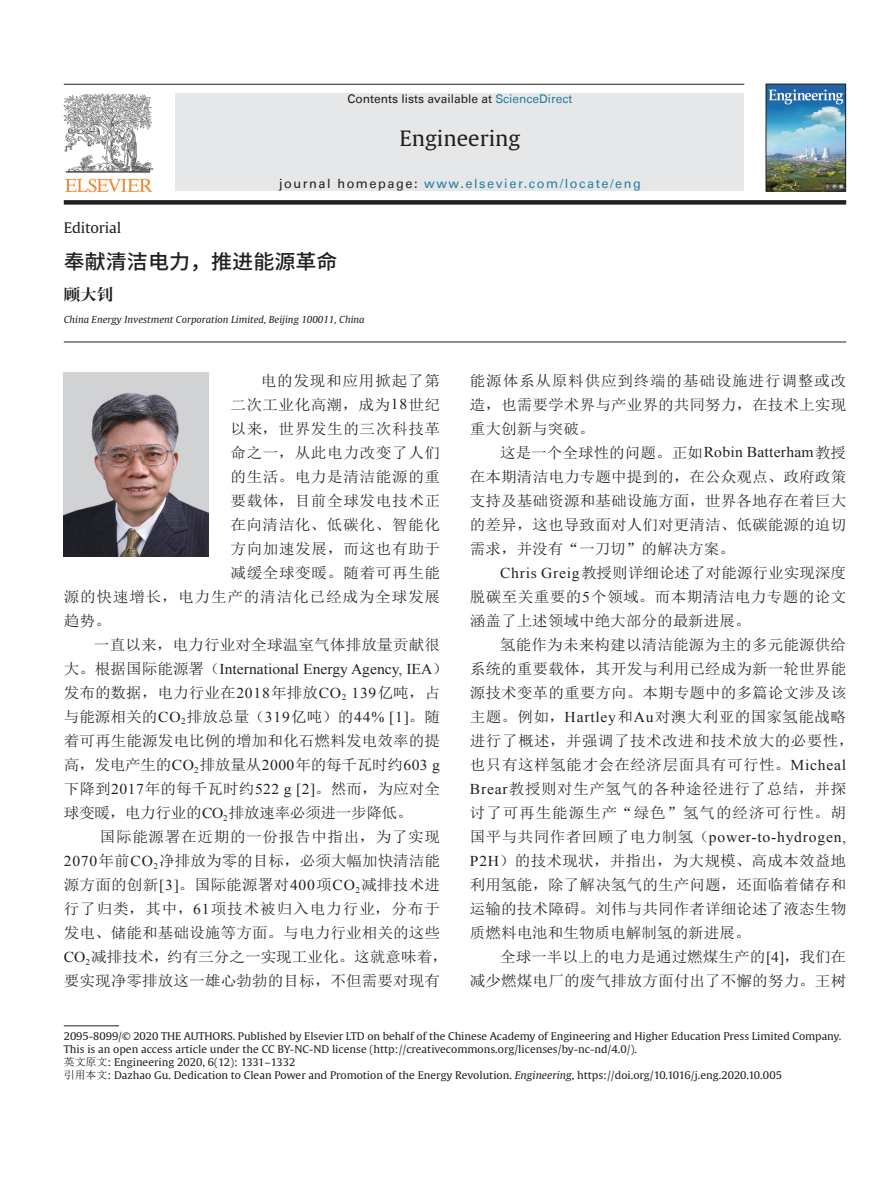
<style>
.page{position:relative;width:893px;height:1191px;background:#fff}
.page>*{position:absolute;margin:0;border:0;box-sizing:border-box;transform-origin:0 0}
.t1{font:21px "Gulliver";color:#231f20;scale:1.04 1}
.t2{font:500 20.25px "Source Han Sans CN";color:#231f20;scale:1.04 1}
.t3{font:15.9px "Reeji Cloud Song Da GBK";color:#231f20;scale:1.04 1}
.t4{font:15px/24px "Sim Sun";letter-spacing:.005em;color:#231f20;text-align:justify;scale:1.04 1}
.t5{font:15px/24px "Sim Sun";letter-spacing:.025em;color:#231f20;scale:1.04 1}
.t6{font:15px "Sim Sun";letter-spacing:.04em;color:#231f20;scale:1.04 1}
.t7{font:15px "Times New Roman";color:#231f20;scale:1.04 1}
.t8{font:15px "Sim Sun";letter-spacing:.05em;color:#231f20;scale:1.04 1}
.t9{font:15px "Times New Roman";letter-spacing:.05em;color:#231f20;scale:1.04 1}
.t10{font:15px "Sim Sun";letter-spacing:.03em;color:#231f20;scale:1.04 1}
.t11{font:14.4px "Gulliver";letter-spacing:-.01em;color:#231f20;scale:1.04 1}
.t12{font:12.75px "Univers LT";letter-spacing:.12em;color:#277ea2}
.t13{font:12px "Univers LT";color:#231f20}
.t14{font:10.5px/12.9px "Gulliver";color:#231f20;scale:1.04 1}
.t15{font:italic 9.6px "Gulliver";color:#231f20;scale:1.04 1}
.s1{color:#277ea2}
.s2{color:#231f20}
.s3{font-family:"Times New Roman"}
.s4{font-family:"Sim Sun"}
.s5{font-family:"H Ya 6 gj"}
.s6{font-style:italic}
</style>
<div class="page">
<hr style="left:64px;top:342px;width:782px;height:1px;background:#231f20">
<hr style="left:64px;top:1025px;width:55px;height:1px;background:#231f20">
<img style="left:63px;top:93px;width:91px;height:99px">
<hr style="left:64px;top:84px;width:680px;height:1px;background:#231f20">
<div style="left:176px;top:93px;width:568px;height:98px;background:#e6e7e9"></div>
<div style="left:64px;top:200px;width:782px;height:5px;background:#231f20"></div>
<img style="left:768px;top:86px;width:76px;height:103px">
<div style="left:766px;top:84px;width:80px;height:107px;border:1px solid #231f20"></div>
<img style="left:64px;top:373px;width:144px;height:183px">
<p class="t13" style="left:347px;top:92px;width:227px">Contents lists available at <span class="s1">ScienceDirect</span></p>
<h1 class="t1" style="left:400px;top:125px;width:118px">Engineering</h1>
<p class="t12" style="left:279px;top:176px;width:363px"><span class="s2">journal homepage:</span> www.elsevier.com/locate/eng</p>
<p class="t11" style="left:64px;top:219px;width:57px">Editorial</p>
<h2 class="t2" style="left:64px;top:250px;width:265px">奉献清洁电力，推进能源革命</h2>
<p class="t3" style="left:64px;top:285px;width:49px">顾大钊</p>
<p class="t15" style="left:64px;top:313px;width:291px">China Energy Investment Corporation Limited, Beijing 100011, China</p>
<p class="t8" style="left:261px;top:373px;width:174px">电的发现和应用掀起了第</p>
<p class="t10" style="left:230px;top:397px;width:203px">二次工业化高潮，成为<span class="s3">18</span>世纪</p>
<p class="t6" style="left:230px;top:421px;width:203px">以来，世界发生的三次科技革</p>
<p class="t6" style="left:230px;top:445px;width:203px">命之一，从此电力改变了人们</p>
<p class="t6" style="left:230px;top:469px;width:203px">的生活。电力是清洁能源的重</p>
<p class="t6" style="left:230px;top:493px;width:203px">要载体，目前全球发电技术正</p>
<p class="t6" style="left:230px;top:517px;width:203px">在向清洁化、低碳化、智能化</p>
<p class="t6" style="left:230px;top:541px;width:203px">方向加速发展，而这也有助于</p>
<p class="t6" style="left:230px;top:565px;width:203px">减缓全球变暖。随着可再生能</p>
<p class="t8" style="left:64px;top:589px;width:363px">源的快速增长，电力生产的清洁化已经成为全球发展</p>
<p class="t4" style="left:64px;top:608px;width:47px">趋势。</p>
<p class="t4" style="left:94px;top:632px;width:334px">一直以来，电力行业对全球温室气体排放量贡献很</p>
<p class="t7" style="left:64px;top:658px;width:371px"><span class="s4">大。根据国际能源署（</span>International Energy Agency, IEA<span class="s4">）</span></p>
<p class="t4" style="left:64px;top:680px;width:363px">发布的数据，电力行业在<span class="s3">2018</span>年排放<span class="s3">CO</span><sub>2</sub> <span class="s3">139</span>亿吨，占与能源相关的<span class="s3">CO</span><sub>2</sub>排放总量（<span class="s3">319</span>亿吨）的<span class="s3">44% [1]</span>。随着可再生能源发电比例的增加和化石燃料发电效率的提高，发电产生的<span class="s3">CO</span><sub>2</sub>排放量从<span class="s3">2000</span>年的每千瓦时约<span class="s3">603 g</span>下降到<span class="s3">2017</span>年的每千瓦时约<span class="s3">522 g [2]</span>。然而，为应对全球变暖，电力行业的<span class="s3">CO</span><sub>2</sub>排放速率必须进一步降低。</p>
<p class="t4" style="left:64px;top:824px;width:371px;text-align:left;text-indent:36px">国际能源署在近期的一份报告中指出，为了实现<br><span class="s3">2070</span>年前<span class="s3">CO</span><sub>2</sub>净排放为零的目标，必须大幅加快清洁能源方面的创新<span class="s3">[3]</span>。国际能源署对<span class="s3">400</span>项<span class="s3">CO</span><sub>2</sub>减排技术进行了归类，其中，<span class="s3">61</span>项技术被归入电力行业，分布于发电、储能和基础设施等方面。与电力行业相关的这些<br><span class="s3">CO</span><sub>2</sub>减排技术，约有三分之一实现工业化。这就意味着，要实现净零排放这一雄心勃勃的目标，不但需要对现有</p>
<p class="t4" style="left:470px;top:368px;width:363px">能源体系从原料供应到终端的基础设施进行调整或改造，也需要学术界与产业界的共同努力，在技术上实现重大创新与突破。</p>
<p class="t4" style="left:470px;top:440px;width:363px;text-indent:30px">这是一个全球性的问题。正如<span class="s3">Robin Batterham</span>教授在本期清洁电力专题中提到的，在公众观点、政府政策支持及基础资源和基础设施方面，世界各地存在着巨大的差异，这也导致面对人们对更清洁、低碳能源的迫切需求，并没有“一刀切”的解决方案。</p>
<p class="t4" style="left:470px;top:560px;width:363px;text-indent:30px"><span class="s3">Chris Greig</span>教授则详细论述了对能源行业实现深度脱碳至关重要的<span class="s3">5</span>个领域。而本期清洁电力专题的论文涵盖了上述领域中绝大部分的最新进展。</p>
<p class="t5" style="left:470px;top:632px;width:371px;text-indent:30px">氢能作为未来构建以清洁能源为主的多元能源供给系统的重要载体，其开发与利用已经成为新一轮世界能源技术变革的重要方向。本期专题中的多篇论文涉及该主题。例如，<span class="s3">Hartley</span>和<span class="s3">Au</span>对澳大利亚的国家氢能战略进行了概述，并强调了技术改进和技术放大的必要性，也只有这样氢能才会在经济层面具有可行性。<span class="s3">Micheal<br>Brear</span>教授则对生产氢气的各种途径进行了总结，并探讨了可再生能源生产“绿色”氢气的经济可行性。胡</p>
<p class="t9" style="left:470px;top:826px;width:363px"><span class="s4">国平与共同作者回顾了电力制氢（</span>power-to-hydrogen,</p>
<p class="t4" style="left:470px;top:848px;width:363px"><span class="s3">P2H</span>）的技术现状，并指出，为大规模、高成本效益地利用氢能，除了解决氢气的生产问题，还面临着储存和运输的技术障碍。刘伟与共同作者详细论述了液态生物质燃料电池和生物质电解制氢的新进展。</p>
<p class="t4" style="left:470px;top:944px;width:363px;text-align:right">全球一半以上的电力是通过燃煤生产的<span class="s3">[4]</span>，我们在<br>减少燃煤电厂的废气排放方面付出了不懈的努力。王树</p>
<p class="t14" style="left:64px;top:1029px;width:749px">2095-8099/© 2020 THE AUTHORS. Published by Elsevier LTD on behalf of the Chinese Academy of Engineering and Higher Education Press Limited Company.<br>This is an open access article under the CC BY-NC-ND license (http://creativecommons.org/licenses/by-nc-nd/4.0/).<br><span class="s5">英文原文</span>: Engineering 2020, 6(12): 1331–1332<br><span class="s5">引用本文</span>: Dazhao Gu. Dedication to Clean Power and Promotion of the Energy Revolution. <span class="s6">Engineering</span>, https://doi.org/10.1016/j.eng.2020.10.005</p>
</div>
